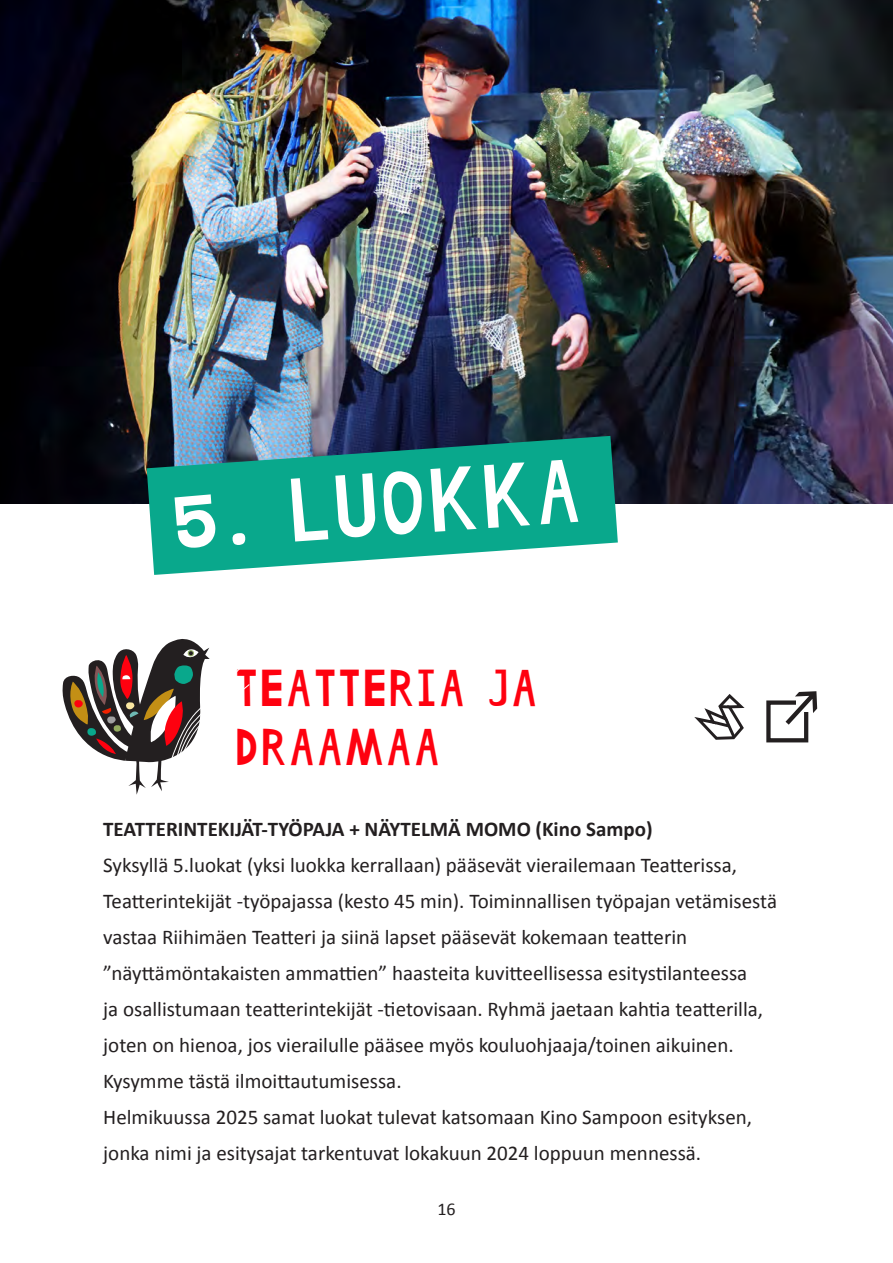
<style>
.page{position:relative;width:893px;height:1263px;background:#fff}
.page>*{position:absolute;margin:0;border:0;box-sizing:border-box;transform-origin:0 0}
.t1{font:85.8px "Hand Drawn Shapes";color:#fff}
.t2{font:49.5px/59.4px "Hand Drawn Shapes";letter-spacing:.1em;color:#fe010f}
.leipis{font:21px/36px "Calibri";color:#231f20}
.leipis-2{font:700 21px "Calibri";color:#231f20}
.t3{font:18px "Calibri";color:#231f20}
</style>
<div class="page">
<img style="left:0;top:0;width:893px;height:503px">
<div style="left:766px;top:700px;width:42px;height:42px;border:4px solid #231f20"></div>
<svg style="left:785px;top:691px;width:32px;height:34px"></svg>
<svg style="left:147px;top:436px;width:471px;height:139px;background:#2da897"></svg>
<svg style="left:62px;top:639px;width:148px;height:156px"></svg>
<svg style="left:694px;top:694px;width:51px;height:46px"></svg>
<p class="t1" style="left:169px;top:472px;width:408px;rotate:-4deg">5. LUOKKA</p>
<p class="t2" style="left:237px;top:661px;width:300px">TEATTERIA JA<br>DRAAMAA</p>
<p class="leipis-2" style="left:103px;top:814px;width:551px">TEATTERINTEKIJÄT-TYÖPAJA + NÄYTELMÄ MOMO (Kino Sampo)</p>
<p class="leipis" style="left:103px;top:846px;width:675px">Syksyllä 5.luokat (yksi luokka kerrallaan) pääsevät vierailemaan Teatterissa, Teatterintekijät -työpajassa (kesto 45 min). Toiminnallisen työpajan vetämisestä vastaa Riihimäen Teatteri ja siinä lapset pääsevät kokemaan teatterin ”näyttämöntakaisten ammattien” haasteita kuvitteellisessa esitystilanteessa<br>ja osallistumaan teatterintekijät -tietovisaan. Ryhmä jaetaan kahtia teatterilla, joten on hienoa, jos vierailulle pääsee myös kouluohjaaja/toinen aikuinen.<br>Kysymme tästä ilmoittautumisessa.</p>
<p class="leipis" style="left:103px;top:1098px;width:650px">Helmikuussa 2025 samat luokat tulevat katsomaan Kino Sampoon esityksen, jonka nimi ja esitysajat tarkentuvat lokakuun 2024 loppuun mennessä.</p>
<p class="t3" style="left:437px;top:1196px;width:20px">16</p>
</div>
